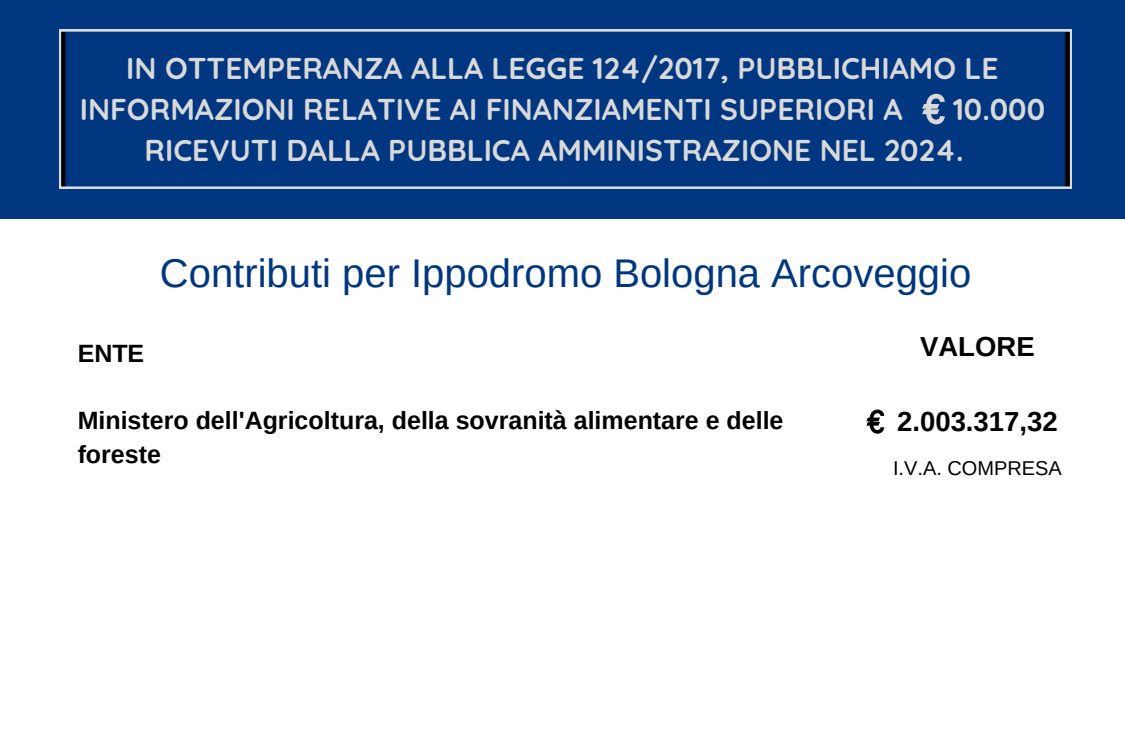
<style>
.page{position:relative;width:1125px;height:750px;background:#fff}
.page>*{position:absolute;margin:0;border:0;box-sizing:border-box;transform-origin:0 0}
.t1{font:40px "Arimo";color:#013780}
.t2{font:700 30px/41.2px "Quicksand";color:#d9d9d9}
.t3{font:700 27.5px "Arimo";color:#000}
.t4{font:700 25px/33.8px "Arimo";color:#000}
.t5{font:20px "Arimo";color:#000}
</style>
<div class="page">
<div style="left:0;top:0;width:1125px;height:218px;background:#013780"></div>
<svg style="left:866px;top:410px;width:18px;height:24px"></svg>
<svg style="left:59px;top:30px;width:1013px;height:158px"></svg>
<p class="t2" style="left:80px;top:47px;width:920px;text-indent:47px">IN OTTEMPERANZA ALLA LEGGE 124/2017, PUBBLICHIAMO LE<br>INFORMAZIONI RELATIVE AI FINANZIAMENTI SUPERIORI A</p>
<p class="t2" style="left:145px;top:88px;width:902px;text-indent:808px">10.000<br>RICEVUTI DALLA PUBBLICA AMMINISTRAZIONE NEL 2024.</p>
<p class="t4" style="left:78px;top:336px;width:68px">ENTE</p>
<h2 class="t1" style="left:160px;top:251px;width:813px">Contributi per Ippodromo Bologna Arcoveggio</h2>
<h4 class="t3" style="left:920px;top:331px;width:116px">VALORE</h4>
<h1 class="t4" style="left:78px;top:404px;width:707px">Ministero dell'Agricoltura, della sovranità alimentare e delle foreste</h1>
<h5 class="t3" style="left:897px;top:406px;width:162px">2.003.317,32</h5>
<p class="t5" style="left:893px;top:457px;width:170px">I.V.A. COMPRESA</p>
</div>
